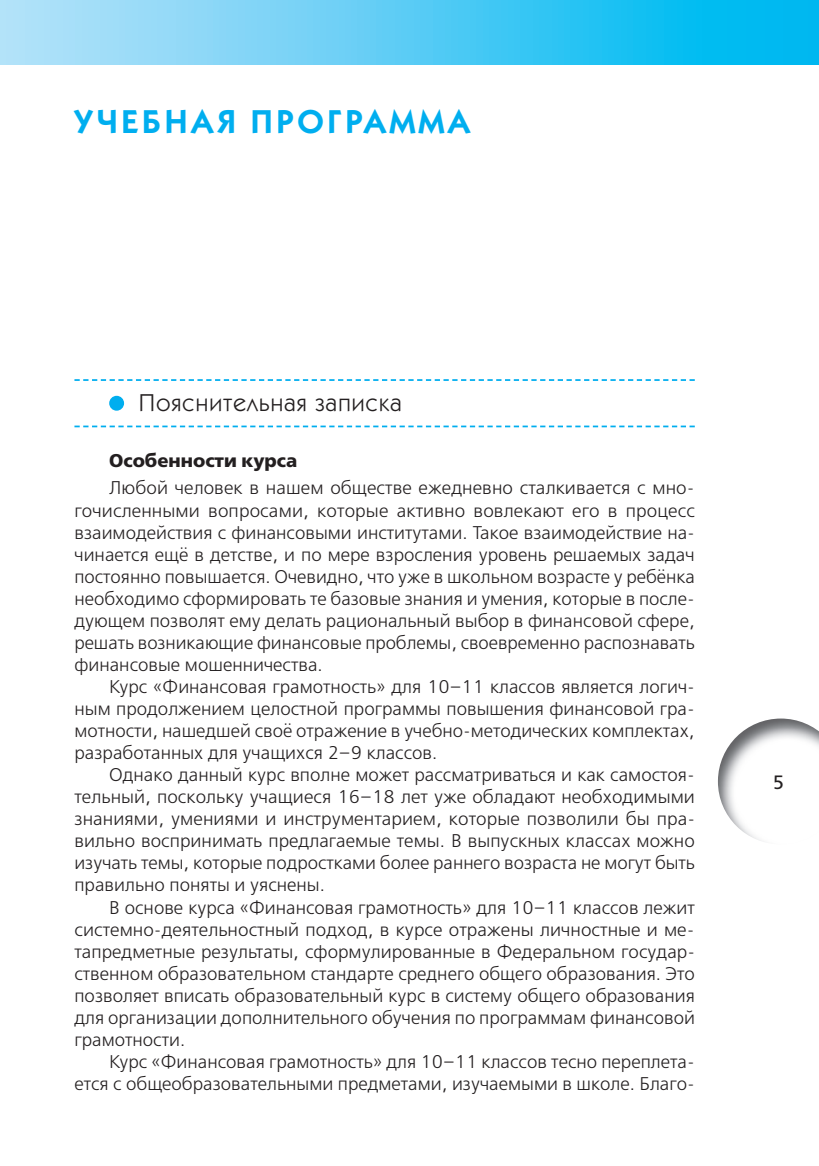
<style>
.page{position:relative;width:819px;height:1166px;background:#fff}
.page>*{position:absolute;margin:0;border:0;box-sizing:border-box;transform-origin:0 0}
.t1{font:33.25px "Kabel Demi";letter-spacing:.11em;color:#00aeef}
.t2{font:24.5px "Kabel Book ITC";letter-spacing:.05em;color:#231f20}
.t3{font:19.25px "Free Set";color:#231f20}
.t4{font:300 18.38px/22.1px "Free Set";color:#231f20;text-align:justify}
.t5{font:700 18.38px "Free Set";color:#231f20}
</style>
<div class="page">
<div style="left:0;top:0;width:819px;height:64px;background:linear-gradient(to right,#bee3f9,#00b6f0)"></div>
<img style="left:718px;top:718px;width:101px;height:123px">
<svg style="left:74px;top:379px;width:620px;height:2px"></svg>
<svg style="left:74px;top:425px;width:620px;height:2px"></svg>
<div style="left:109px;top:396px;width:15px;height:15px;background:#00aeef;border-radius:50%"></div>
<h1 class="t1" style="left:75px;top:109px;width:397px">УЧЕБНАЯ ПРОГРАММА</h1>
<h2 class="t2" style="left:139px;top:393px;width:264px">Пояснительная записка</h2>
<p class="t5" style="left:109px;top:454px;width:189px">Особенности курса</p>
<p class="t4" style="left:74px;top:478px;width:622px;text-indent:35px">Любой человек в нашем обществе ежедневно сталкивается с мно&shy;гочисленными вопросами, которые активно вовлекают его в процесс взаимодействия с финансовыми институтами. Такое взаимодействие на&shy;чинается ещё в детстве, и по мере взросления уровень решаемых задач постоянно повышается. Очевидно, что уже в школьном возрасте у ребёнка необходимо сформировать те базовые знания и умения, которые в после&shy;дующем позволят ему делать рациональный выбор в финансовой сфере, решать возникающие финансовые проблемы, своевременно распознавать финансовые мошенничества.</p>
<p class="t4" style="left:74px;top:677px;width:622px;text-indent:35px">Курс «Финансовая грамотность» для 10–11 классов является логич&shy;ным продолжением целостной программы повышения финансовой гра&shy;мотности, нашедшей своё отражение в учебно-методических комплектах, разработанных для учащихся 2–9 классов.</p>
<p class="t4" style="left:74px;top:765px;width:622px;text-indent:35px">Однако данный курс вполне может рассматриваться и как самостоя&shy;тельный, поскольку учащиеся 16–18 лет уже обладают необходимыми знаниями, умениями и инструментарием, которые позволили бы пра&shy;вильно воспринимать предлагаемые темы. В выпускных классах можно изучать темы, которые подростками более раннего возраста не могут быть правильно поняты и уяснены.</p>
<p class="t4" style="left:74px;top:897px;width:622px;text-indent:35px">В основе курса «Финансовая грамотность» для 10–11 классов лежит системно-деятельностный подход, в курсе отражены личностные и ме&shy;тапредметные результаты, сформулированные в Федеральном государ&shy;ственном образовательном стандарте среднего общего образования. Это позволяет вписать образовательный курс в систему общего образования для организации дополнительного обучения по программам финансовой грамотности.</p>
<p class="t4" style="left:74px;top:1052px;width:622px;text-align:right">Курс «Финансовая грамотность» для 10–11 классов тесно переплета&shy;ется с общеобразовательными предметами, изучаемыми в школе. Благо-</p>
<p class="t3" style="left:773px;top:774px;width:12px">5</p>
</div>
